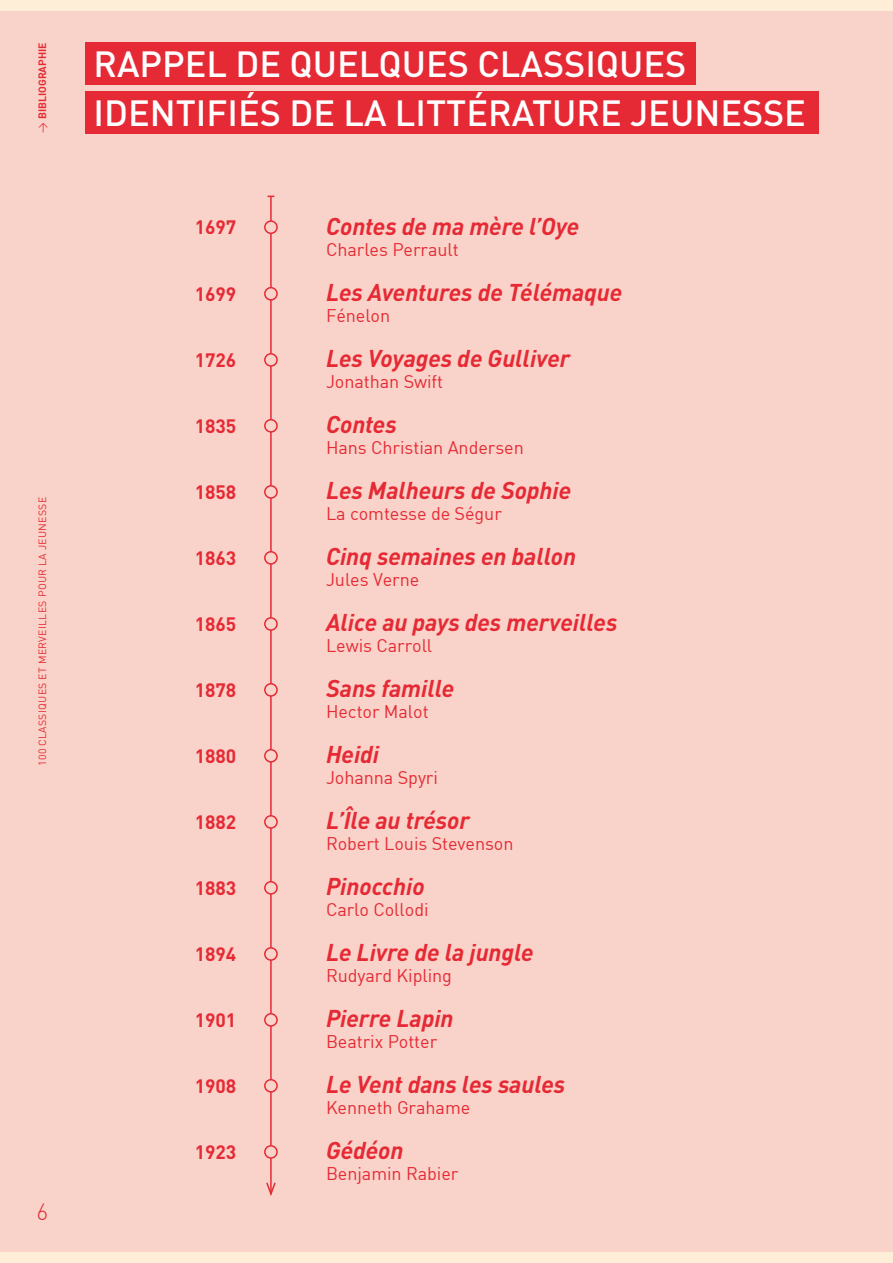
<style>
.page{position:relative;width:893px;height:1263px;background:#f9d3c9}
.page>*{position:absolute;margin:0;border:0;box-sizing:border-box;transform-origin:0 0}
.t1{font:500 36px/49.1px "DIN Pro";color:#fff}
.t2{font:italic 700 24px "DIN Pro";letter-spacing:-.005em;color:#e62a35}
.t3{font:300 22.95px "DIN";color:#e62a35}
.t4{font:700 19.2px "DIN Pro";letter-spacing:-.005em;color:#e62a35}
.t5{font:18px "DIN";letter-spacing:-.005em;color:#e62a35}
.t6{font:10.5px "DIN Pro";letter-spacing:.025em;color:#e62a35}
.t7{font:10.5px "DIN Bold";color:#e62a35}
.s1{font-family:"DIN Pro"}
</style>
<div class="page">
<div style="left:0;top:0;width:893px;height:10px;background:#feedd7"></div>
<div style="left:0;top:1253px;width:893px;height:10px;background:#feedd7"></div>
<hr style="left:270px;top:196px;width:2px;height:998px;background:#e62a35">
<svg style="left:266px;top:1181px;width:10px;height:15px"></svg>
<div style="left:265px;top:221px;width:12px;height:12px;background:#f9d3c9;border-radius:50%"></div>
<div style="left:264px;top:220px;width:14px;height:14px;border:2px solid #e62a35;border-radius:50%"></div>
<div style="left:265px;top:288px;width:12px;height:12px;background:#f9d3c9;border-radius:50%"></div>
<div style="left:264px;top:287px;width:14px;height:14px;border:2px solid #e62a35;border-radius:50%"></div>
<div style="left:265px;top:354px;width:12px;height:12px;background:#f9d3c9;border-radius:50%"></div>
<div style="left:264px;top:353px;width:14px;height:14px;border:2px solid #e62a35;border-radius:50%"></div>
<div style="left:265px;top:420px;width:12px;height:12px;background:#f9d3c9;border-radius:50%"></div>
<div style="left:264px;top:419px;width:14px;height:14px;border:2px solid #e62a35;border-radius:50%"></div>
<div style="left:265px;top:486px;width:12px;height:12px;background:#f9d3c9;border-radius:50%"></div>
<div style="left:264px;top:485px;width:14px;height:14px;border:2px solid #e62a35;border-radius:50%"></div>
<div style="left:265px;top:552px;width:12px;height:12px;background:#f9d3c9;border-radius:50%"></div>
<div style="left:264px;top:551px;width:14px;height:14px;border:2px solid #e62a35;border-radius:50%"></div>
<div style="left:265px;top:618px;width:12px;height:12px;background:#f9d3c9;border-radius:50%"></div>
<div style="left:264px;top:617px;width:14px;height:14px;border:2px solid #e62a35;border-radius:50%"></div>
<div style="left:265px;top:684px;width:12px;height:12px;background:#f9d3c9;border-radius:50%"></div>
<div style="left:264px;top:683px;width:14px;height:14px;border:2px solid #e62a35;border-radius:50%"></div>
<div style="left:265px;top:750px;width:12px;height:12px;background:#f9d3c9;border-radius:50%"></div>
<div style="left:264px;top:749px;width:14px;height:14px;border:2px solid #e62a35;border-radius:50%"></div>
<div style="left:265px;top:816px;width:12px;height:12px;background:#f9d3c9;border-radius:50%"></div>
<div style="left:264px;top:815px;width:14px;height:14px;border:2px solid #e62a35;border-radius:50%"></div>
<div style="left:265px;top:882px;width:12px;height:12px;background:#f9d3c9;border-radius:50%"></div>
<div style="left:264px;top:881px;width:14px;height:14px;border:2px solid #e62a35;border-radius:50%"></div>
<div style="left:265px;top:948px;width:12px;height:12px;background:#f9d3c9;border-radius:50%"></div>
<div style="left:264px;top:947px;width:14px;height:14px;border:2px solid #e62a35;border-radius:50%"></div>
<div style="left:265px;top:1014px;width:12px;height:12px;background:#f9d3c9;border-radius:50%"></div>
<div style="left:264px;top:1013px;width:14px;height:14px;border:2px solid #e62a35;border-radius:50%"></div>
<div style="left:265px;top:1080px;width:12px;height:12px;background:#f9d3c9;border-radius:50%"></div>
<div style="left:264px;top:1079px;width:14px;height:14px;border:2px solid #e62a35;border-radius:50%"></div>
<div style="left:265px;top:1146px;width:12px;height:12px;background:#f9d3c9;border-radius:50%"></div>
<div style="left:264px;top:1145px;width:14px;height:14px;border:2px solid #e62a35;border-radius:50%"></div>
<div style="left:85px;top:43px;width:610px;height:42px;background:#e62a35"></div>
<div style="left:85px;top:92px;width:734px;height:42px;background:#e62a35"></div>
<p class="t7" style="left:36px;top:133px;width:92px;rotate:-90deg"><span class="s1">→</span> BIBLIOGRAPHIE</p>
<p class="t6" style="left:35px;top:766px;width:270px;rotate:-90deg">100 CLASSIQUES ET MERVEILLES POUR LA JEUNESSE</p>
<p class="t3" style="left:37px;top:1198px;width:13px">6</p>
<h1 class="t1" style="left:94px;top:38px;width:714px">RAPPEL DE QUELQUES CLASSIQUES<br>IDENTIFIÉS DE LA LITTÉRATURE JEUNESSE</h1>
<p class="t4" style="left:195px;top:211px;width:43px">1697</p>
<p class="t4" style="left:195px;top:278px;width:43px">1699</p>
<p class="t4" style="left:195px;top:344px;width:43px">1726</p>
<p class="t4" style="left:195px;top:410px;width:43px">1835</p>
<p class="t4" style="left:195px;top:476px;width:43px">1858</p>
<p class="t4" style="left:195px;top:542px;width:43px">1863</p>
<p class="t4" style="left:195px;top:608px;width:43px">1865</p>
<p class="t4" style="left:195px;top:674px;width:43px">1878</p>
<p class="t4" style="left:195px;top:740px;width:43px">1880</p>
<p class="t4" style="left:195px;top:806px;width:43px">1882</p>
<p class="t4" style="left:195px;top:872px;width:43px">1883</p>
<p class="t4" style="left:195px;top:938px;width:43px">1894</p>
<p class="t4" style="left:195px;top:1004px;width:43px">1901</p>
<p class="t4" style="left:195px;top:1070px;width:43px">1908</p>
<p class="t4" style="left:195px;top:1136px;width:43px">1923</p>
<p class="t2" style="left:326px;top:206px;width:255px">Contes de ma mère l’Oye</p>
<p class="t5" style="left:326px;top:238px;width:134px">Charles Perrault</p>
<p class="t2" style="left:326px;top:272px;width:298px">Les Aventures de Télémaque</p>
<p class="t5" style="left:326px;top:304px;width:66px">Fénelon</p>
<p class="t2" style="left:326px;top:338px;width:246px">Les Voyages de Gulliver</p>
<p class="t5" style="left:326px;top:370px;width:119px">Jonathan Swift</p>
<p class="t2" style="left:326px;top:404px;width:72px">Contes</p>
<p class="t5" style="left:326px;top:436px;width:199px">Hans Christian Andersen</p>
<p class="t2" style="left:326px;top:470px;width:247px">Les Malheurs de Sophie</p>
<p class="t5" style="left:326px;top:502px;width:177px">La comtesse de Ségur</p>
<p class="t2" style="left:326px;top:536px;width:252px">Cinq semaines en ballon</p>
<p class="t5" style="left:326px;top:568px;width:95px">Jules Verne</p>
<p class="t2" style="left:326px;top:602px;width:293px">Alice au pays des merveilles</p>
<p class="t5" style="left:326px;top:634px;width:108px">Lewis Carroll</p>
<p class="t2" style="left:326px;top:668px;width:130px">Sans famille</p>
<p class="t5" style="left:326px;top:700px;width:104px">Hector Malot</p>
<p class="t2" style="left:326px;top:734px;width:55px">Heidi</p>
<p class="t5" style="left:326px;top:766px;width:114px">Johanna Spyri</p>
<p class="t2" style="left:326px;top:800px;width:145px">L’Île au trésor</p>
<p class="t5" style="left:326px;top:832px;width:189px">Robert Louis Stevenson</p>
<p class="t2" style="left:326px;top:866px;width:100px">Pinocchio</p>
<p class="t5" style="left:326px;top:898px;width:104px">Carlo Collodi</p>
<p class="t2" style="left:326px;top:932px;width:209px">Le Livre de la jungle</p>
<p class="t5" style="left:326px;top:964px;width:127px">Rudyard Kipling</p>
<p class="t2" style="left:326px;top:998px;width:129px">Pierre Lapin</p>
<p class="t5" style="left:326px;top:1030px;width:113px">Beatrix Potter</p>
<p class="t2" style="left:326px;top:1064px;width:241px">Le Vent dans les saules</p>
<p class="t5" style="left:326px;top:1096px;width:146px">Kenneth Grahame</p>
<p class="t2" style="left:326px;top:1130px;width:79px">Gédéon</p>
<p class="t5" style="left:326px;top:1162px;width:134px">Benjamin Rabier</p>
</div>
